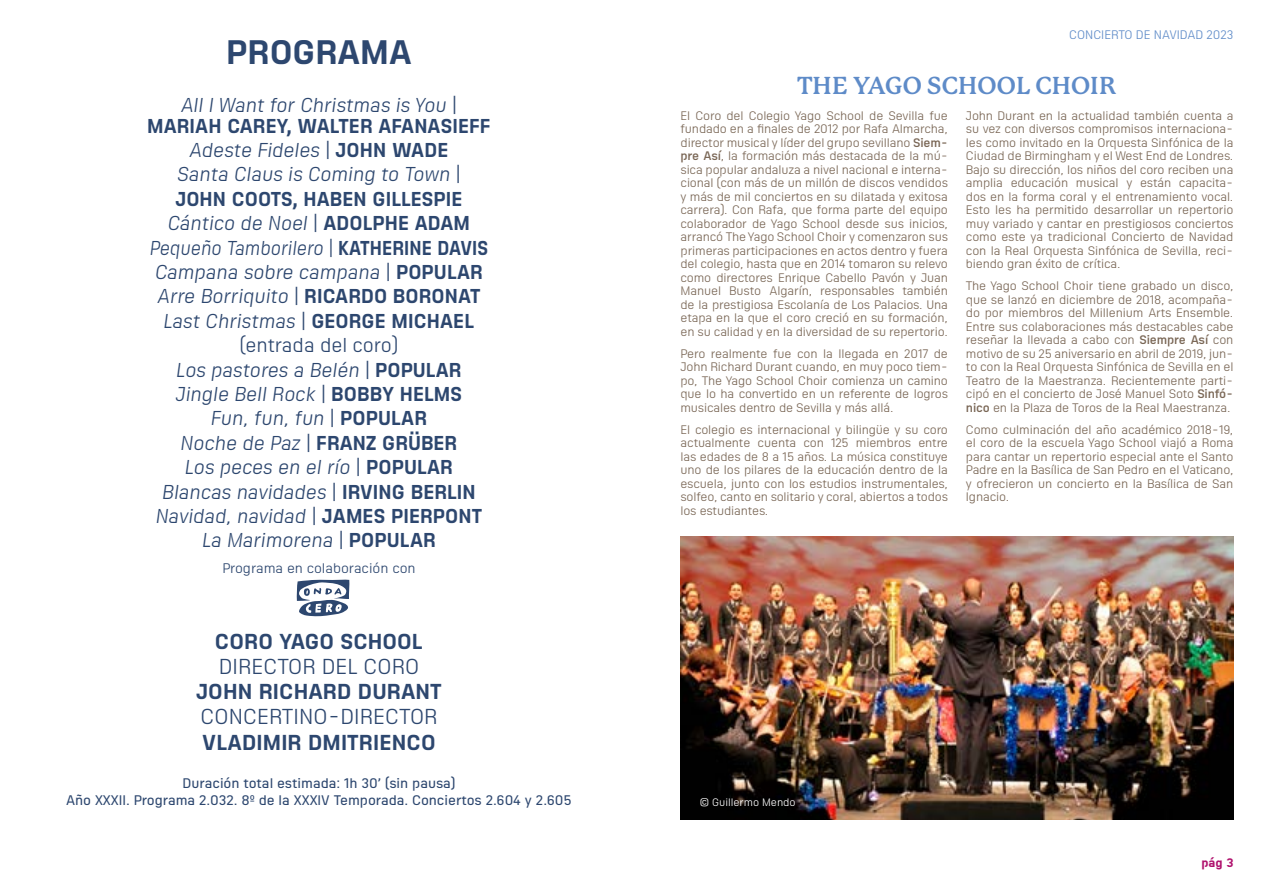
<style>
.page{position:relative;width:1276px;height:893px;background:#fff}
.page>*{position:absolute;margin:0;border:0;box-sizing:border-box;transform-origin:0 0}
.t1{font:700 33px "Sizmo Pro";color:#2d476f}
.t2{font:700 24px "P22 Mackinac Pro";color:#5e8bc8}
.t3{font:700 21px "Sizmo Pro";letter-spacing:.005em;color:#2d476f}
.t4{font:21px "Sizmo Pro";letter-spacing:.005em;color:#2d476f}
.t5{font:italic 19.5px/24.5px "Sizmo Pro";letter-spacing:-.005em;color:#2d476f;text-align:center}
.t6{font:700 19.5px/21px "Sizmo Pro";letter-spacing:.005em;color:#2d476f;text-align:center}
.t7{font:500 13.5px/16.5px "Sizmo Pro";color:#2d476f;text-align:center}
.t8{font:13.5px "Sizmo Pro";letter-spacing:-.005em;color:#2d476f}
.t9{font:12px/13.5px "Sizmo Pro";letter-spacing:-.01em;color:#7a6756;text-align:justify}
.t10{font:12px "Sizmo Pro";color:#5e8bc8}
.t11{font:700 12px "Sizmo Pro";color:#b0126e}
.t12{font:10.5px "Sizmo Pro";color:#fff}
.s1{font-weight:400;font-style:italic}
.s2{font-weight:400}
.s3{font-style:normal}
.s4{font-weight:700;font-style:normal}
.s5{font-weight:600}
</style>
<div class="page">
<img style="left:680px;top:536px;width:553px;height:284px">
<svg style="left:296px;top:579px;width:54px;height:38px"></svg>
<h1 class="t1" style="left:226px;top:23px;width:187px">PROGRAMA</h1>
<h3 class="t6" style="left:147px;top:92px;width:345px"><span class="s1">All I Want for Christmas is You</span> <span class="s2">|<br></span>MARIAH CAREY, WALTER AFANASIEFF</h3>
<p class="t5" style="left:150px;top:136px;width:340px">Adeste Fideles <span class="s3">|</span> <span class="s4">JOHN WADE<br></span>Santa Claus is Coming to Town <span class="s3">|<br></span><span class="s4">JOHN COOTS, HABEN GILLESPIE<br></span>Cántico de Noel <span class="s3">|</span> <span class="s4">ADOLPHE ADAM<br></span>Pequeño Tamborilero <span class="s3">|</span> <span class="s4">KATHERINE DAVIS<br></span>Campana sobre campana <span class="s3">|</span> <span class="s4">POPULAR<br></span>Arre Borriquito <span class="s3">|</span> <span class="s4">RICARDO BORONAT<br></span>Last Christmas <span class="s3">|</span> <span class="s4">GEORGE MICHAEL </span><span class="s3">(entrada del coro)<br></span>Los pastores a Belén <span class="s3">|</span> <span class="s4">POPULAR<br></span>Jingle Bell Rock <span class="s3">|</span> <span class="s4">BOBBY HELMS<br></span>Fun, fun, fun <span class="s3">|</span> <span class="s4">POPULAR<br></span>Noche de Paz <span class="s3">|</span> <span class="s4">FRANZ GRÜBER<br></span>Los peces en el río <span class="s3">|</span> <span class="s4">POPULAR<br></span>Blancas navidades <span class="s3">|</span> <span class="s4">IRVING BERLIN<br></span>Navidad, navidad <span class="s3">|</span> <span class="s4">JAMES PIERPONT<br></span>La Marimorena <span class="s3">|</span> <span class="s4">POPULAR</span></p>
<p class="t8" style="left:222px;top:557px;width:195px">Programa en colaboración con</p>
<h3 class="t3" style="left:215px;top:622px;width:210px">CORO YAGO SCHOOL</h3>
<h3 class="t4" style="left:219px;top:650px;width:202px">DIRECTOR DEL CORO</h3>
<h3 class="t3" style="left:196px;top:673px;width:247px">JOHN RICHARD DURANT</h3>
<h3 class="t4" style="left:200px;top:700px;width:238px">CONCERTINO-DIRECTOR</h3>
<h3 class="t3" style="left:202px;top:723px;width:235px">VLADIMIR DMITRIENCO</h3>
<p class="t7" style="left:66px;top:774px;width:507px">Duración total estimada: 1h 30’ (sin pausa)<br>Año XXXII. Programa 2.032. 8º de la XXXIV Temporada. Conciertos 2.604 y 2.605</p>
<p class="t10" style="left:1069px;top:25px;width:166px">CONCIERTO DE NAVIDAD 2023</p>
<h2 class="t2" style="left:797px;top:72px;width:320px">THE YAGO SCHOOL CHOIR</h2>
<p class="t9" style="left:680px;top:108px;width:269px">El Coro del Colegio Yago School de Sevilla fue fundado en a finales de 2012 por Rafa Almarcha, director musical y líder del grupo sevillano <span class="s5">Siem&shy;pre Así</span>, la formación más destacada de la mú&shy;sica popular andaluza a nivel nacional e interna&shy;cional (con más de un millón de discos vendidos y más de mil conciertos en su dilatada y exitosa carrera). Con Rafa, que forma parte del equipo colaborador de Yago School desde sus inicios, arrancó The Yago School Choir y comenzaron sus primeras participaciones en actos dentro y fuera del colegio, hasta que en 2014 tomaron su relevo como directores Enrique Cabello Pavón y Juan Manuel Busto Algarín, responsables también de la prestigiosa Escolanía de Los Palacios. Una etapa en la que el coro creció en su formación, en su calidad y en la diversidad de su repertorio.</p>
<p class="t9" style="left:680px;top:346px;width:269px">Pero realmente fue con la llegada en 2017 de John Richard Durant cuando, en muy poco tiem&shy;po, The Yago School Choir comienza un camino que lo ha convertido en un referente de logros musicales dentro de Sevilla y más allá.</p>
<p class="t9" style="left:680px;top:422px;width:269px">El colegio es internacional y bilingüe y su coro actualmente cuenta con 125 miembros entre las edades de 8 a 15 años. La música constituye uno de los pilares de la educación dentro de la escuela, junto con los estudios instrumentales, solfeo, canto en solitario y coral, abiertos a todos los estudiantes.</p>
<p class="t9" style="left:966px;top:108px;width:269px">John Durant en la actualidad también cuenta a su vez con diversos compromisos internaciona&shy;les como invitado en la Orquesta Sinfónica de la Ciudad de Birmingham y el West End de Londres.<br>Bajo su dirección, los niños del coro reciben una amplia educación musical y están capacita&shy;dos en la forma coral y el entrenamiento vocal.<br>Esto les ha permitido desarrollar un repertorio muy variado y cantar en prestigiosos conciertos como este ya tradicional Concierto de Navidad con la Real Orquesta Sinfónica de Sevilla, reci&shy;biendo gran éxito de crítica.</p>
<p class="t9" style="left:966px;top:278px;width:269px">The Yago School Choir tiene grabado un disco, que se lanzó en diciembre de 2018, acompaña&shy;do por miembros del Millenium Arts Ensemble.<br>Entre sus colaboraciones más destacables cabe reseñar la llevada a cabo con <span class="s5">Siempre Así</span> con motivo de su 25 aniversario en abril de 2019, jun&shy;to con la Real Orquesta Sinfónica de Sevilla en el Teatro de la Maestranza. Recientemente parti&shy;cipó en el concierto de José Manuel Soto <span class="s5">Sinfó&shy;nico</span> en la Plaza de Toros de la Real Maestranza.</p>
<p class="t9" style="left:966px;top:422px;width:269px">Como culminación del año académico 2018-19, el coro de la escuela Yago School viajó a Roma para cantar un repertorio especial ante el Santo Padre en la Basílica de San Pedro en el Vaticano, y ofrecieron un concierto en la Basílica de San Ignacio.</p>
<p class="t12" style="left:699px;top:794px;width:98px">© Guillermo Mendo</p>
<p class="t11" style="left:1201px;top:853px;width:33px">pág 3</p>
</div>
